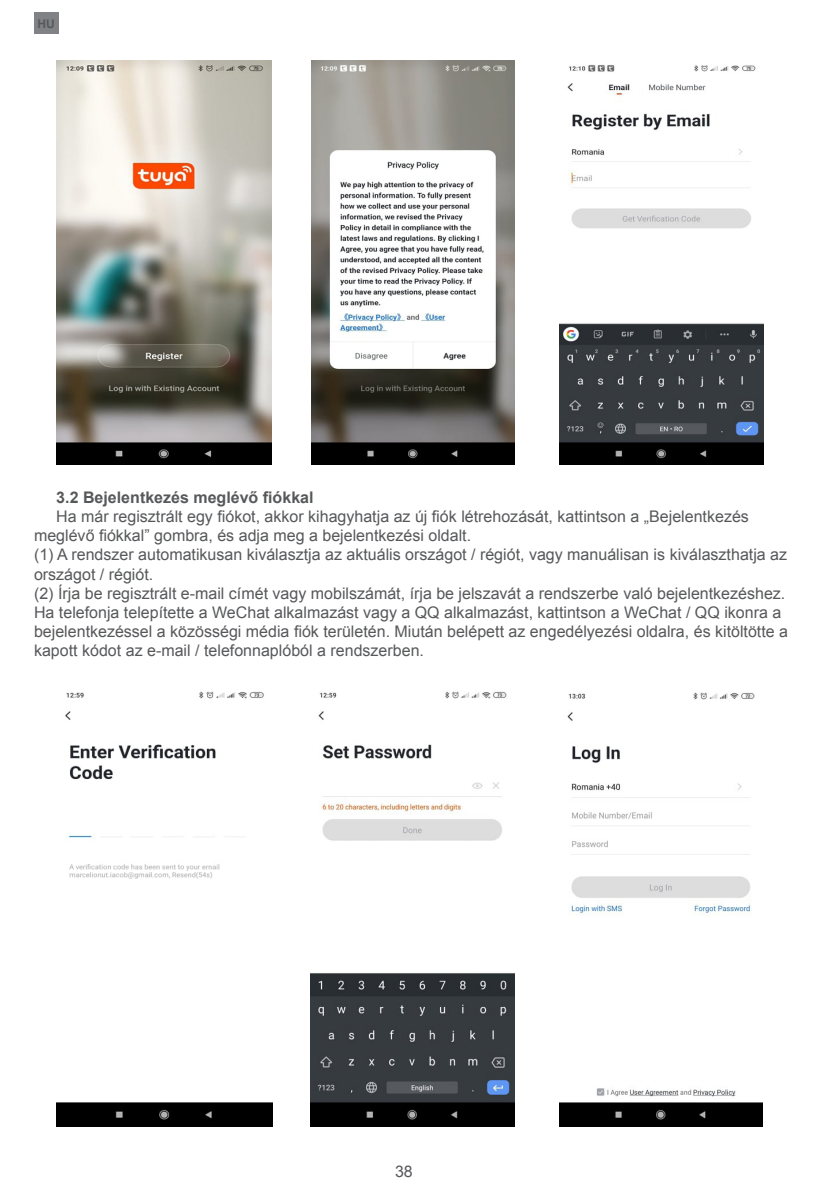
<style>
.page{position:relative;width:840px;height:1191px;background:#fff}
.page>*{position:absolute;margin:0;border:0;box-sizing:border-box;transform-origin:0 0}
.t1{font:16px/19.2px "Arial";color:#57585a}
.t2{font:700 16px "Arial";color:#57585a}
.t3{font:700 12px "Arial";color:#57585a}
</style>
<div class="page">
<div style="left:34px;top:12px;width:24px;height:22px;background:#808285"></div>
<img style="left:56px;top:60px;width:215px;height:404px">
<img style="left:311px;top:60px;width:203px;height:404px">
<img style="left:559px;top:64px;width:203px;height:400px">
<img style="left:56px;top:691px;width:216px;height:436px">
<img style="left:310px;top:691px;width:204px;height:436px">
<img style="left:559px;top:692px;width:203px;height:435px">
<p class="t3" style="left:37px;top:15px;width:19px">HU</p>
<p class="t2" style="left:56px;top:486px;width:259px">3.2 Bejelentkezés meglévő fiókkal</p>
<p class="t1" style="left:34px;top:507px;width:755px;text-indent:22px">Ha már regisztrált egy fiókot, akkor kihagyhatja az új fiók létrehozását, kattintson a „Bejelentkezés meglévő fiókkal” gombra, és adja meg a bejelentkezési oldalt.<br>(1) A rendszer automatikusan kiválasztja az aktuális országot / régiót, vagy manuálisan is kiválaszthatja az országot / régiót.<br>(2) Írja be regisztrált e-mail címét vagy mobilszámát, írja be jelszavát a rendszerbe való bejelentkezéshez.<br>Ha telefonja telepítette a WeChat alkalmazást vagy a QQ alkalmazást, kattintson a WeChat / QQ ikonra a bejelentkezéssel a közösségi média fiók területén. Miután belépett az engedélyezési oldalra, és kitöltötte a kapott kódot az e-mail / telefonnaplóból a rendszerben.</p>
<p class="t1" style="left:395px;top:1161px;width:19px">38</p>
</div>
